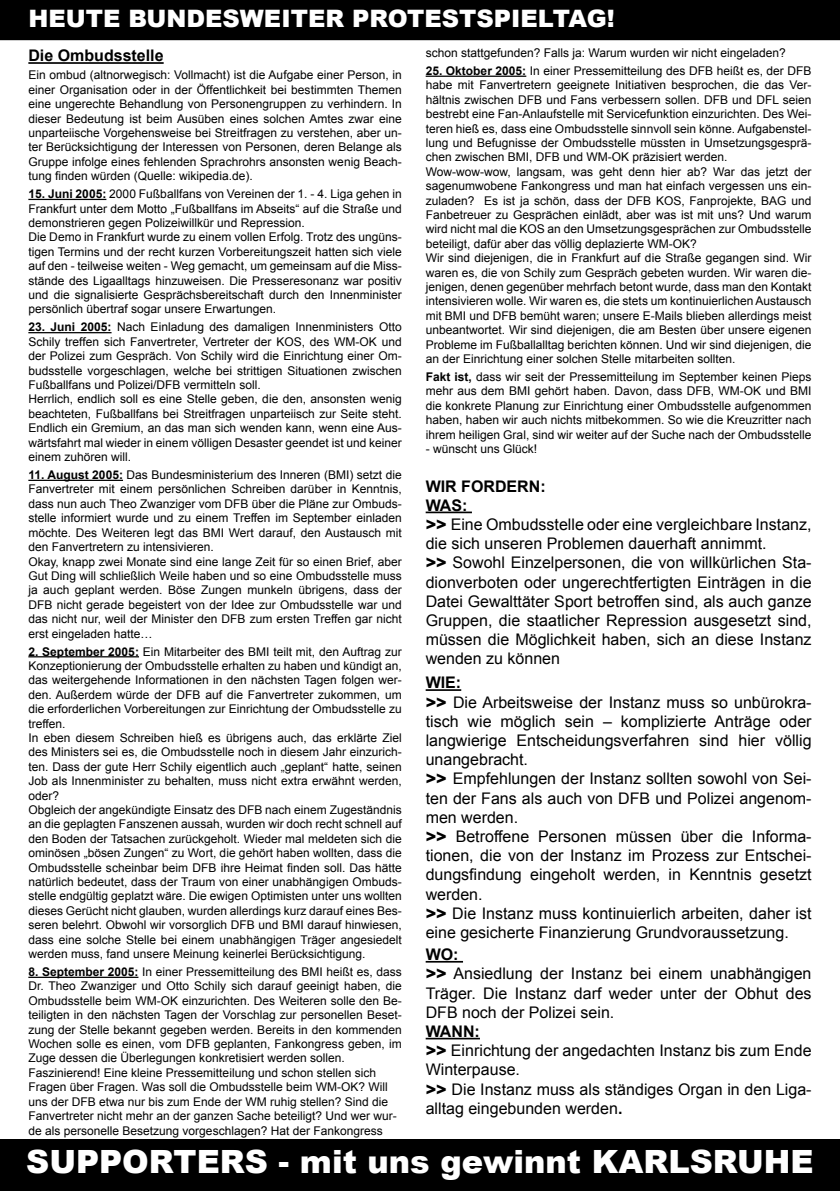
<style>
.page{position:relative;width:840px;height:1191px;background:#fff}
.page>*{position:absolute;margin:0;border:0;box-sizing:border-box;transform-origin:0 0}
.t1{font:900 32px "Arial";color:#fff}
.t2{font:900 24px "Arial";color:#fff}
.t3{font:16px/19.2px "Arial";color:#000;text-align:justify}
.t4{font:700 16px "Arial";color:#000}
.t5{font:12px/14.4px "Arial";color:#000;text-align:justify}
.s1{font-weight:700}
.s2{font-weight:900}
</style>
<div class="page">
<div style="left:0;top:0;width:839px;height:40px;background:#000"></div>
<div style="left:0;top:1140px;width:839px;height:51px;background:#000"></div>
<hr style="left:28px;top:62px;width:135px;height:2px;background:#000">
<hr style="left:28px;top:199px;width:78px;height:1px;background:#000">
<hr style="left:28px;top:332px;width:83px;height:1px;background:#000">
<hr style="left:28px;top:480px;width:95px;height:1px;background:#000">
<hr style="left:28px;top:656px;width:111px;height:1px;background:#000">
<hr style="left:28px;top:976px;width:110px;height:2px;background:#000">
<hr style="left:425px;top:76px;width:101px;height:1px;background:#000">
<hr style="left:425px;top:511px;width:46px;height:2px;background:#000">
<hr style="left:425px;top:689px;width:36px;height:2px;background:#000">
<hr style="left:425px;top:961px;width:38px;height:1px;background:#000">
<hr style="left:425px;top:1037px;width:54px;height:2px;background:#000">
<p class="t2" style="left:28px;top:1px;width:587px">HEUTE BUNDESWEITER PROTESTSPIELTAG!</p>
<p class="t4" style="left:28px;top:45px;width:137px">Die Ombudsstelle</p>
<p class="t5" style="left:28px;top:68px;width:375px">Ein ombud (altnorwegisch: Vollmacht) ist die Aufgabe einer Person, in einer Organisation oder in der Öffentlichkeit bei bestimmten Themen eine ungerechte Behandlung von Personengruppen zu verhindern. In dieser Bedeutung ist beim Ausüben eines solchen Amtes zwar eine unparteiische Vorgehensweise bei Streitfragen zu verstehen, aber un&shy;ter Berücksichtigung der Interessen von Personen, deren Belange als Gruppe infolge eines fehlenden Sprachrohrs ansonsten wenig Beach&shy;tung finden würden (Quelle: wikipedia.de).</p>
<p class="t5" style="left:28px;top:187px;width:375px"><span class="s1">15. Juni 2005:</span> 2000 Fußballfans von Vereinen der 1. - 4. Liga gehen in Frankfurt unter dem Motto „Fußballfans im Abseits“ auf die Straße und demonstrieren gegen Polizeiwillkür und Repression.</p>
<p class="t5" style="left:28px;top:230px;width:375px">Die Demo in Frankfurt wurde zu einem vollen Erfolg. Trotz des ungüns&shy;tigen Termins und der recht kurzen Vorbereitungszeit hatten sich viele auf den - teilweise weiten - Weg gemacht, um gemeinsam auf die Miss&shy;stände des Ligaalltags hinzuweisen. Die Presseresonanz war positiv und die signalisierte Gesprächsbereitschaft durch den Innenminister persönlich übertraf sogar unsere Erwartungen.</p>
<p class="t5" style="left:28px;top:320px;width:375px"><span class="s1">23. Juni 2005:</span> Nach Einladung des damaligen Innenministers Otto Schily treffen sich Fanvertreter, Vertreter der KOS, des WM-OK und der Polizei zum Gespräch. Von Schily wird die Einrichtung einer Om&shy;budsstelle vorgeschlagen, welche bei strittigen Situationen zwischen Fußballfans und Polizei/DFB vermitteln soll.</p>
<p class="t5" style="left:28px;top:392px;width:375px">Herrlich, endlich soll es eine Stelle geben, die den, ansonsten wenig beachteten, Fußballfans bei Streitfragen unparteiisch zur Seite steht.<br>Endlich ein Gremium, an das man sich wenden kann, wenn eine Aus&shy;wärtsfahrt mal wieder in einem völligen Desaster geendet ist und keiner einem zuhören will.</p>
<p class="t5" style="left:28px;top:468px;width:375px"><span class="s1">11. August 2005:</span> Das Bundesministerium des Inneren (BMI) setzt die Fanvertreter mit einem persönlichen Schreiben darüber in Kenntnis, dass nun auch Theo Zwanziger vom DFB über die Pläne zur Ombuds&shy;stelle informiert wurde und zu einem Treffen im September einladen möchte. Des Weiteren legt das BMI Wert darauf, den Austausch mit den Fanvertretern zu intensivieren.</p>
<p class="t5" style="left:28px;top:554px;width:375px">Okay, knapp zwei Monate sind eine lange Zeit für so einen Brief, aber Gut Ding will schließlich Weile haben und so eine Ombudsstelle muss ja auch geplant werden. Böse Zungen munkeln übrigens, dass der DFB nicht gerade begeistert von der Idee zur Ombudsstelle war und das nicht nur, weil der Minister den DFB zum ersten Treffen gar nicht erst eingeladen hatte…</p>
<p class="t5" style="left:28px;top:644px;width:375px"><span class="s1">2. September 2005:</span> Ein Mitarbeiter des BMI teilt mit, den Auftrag zur Konzeptionierung der Ombudsstelle erhalten zu haben und kündigt an, das weitergehende Informationen in den nächsten Tagen folgen wer&shy;den. Außerdem würde der DFB auf die Fanvertreter zukommen, um die erforderlichen Vorbereitungen zur Einrichtung der Ombudsstelle zu treffen.</p>
<p class="t5" style="left:28px;top:730px;width:375px">In eben diesem Schreiben hieß es übrigens auch, das erklärte Ziel des Ministers sei es, die Ombudsstelle noch in diesem Jahr einzurich&shy;ten. Dass der gute Herr Schily eigentlich auch „geplant“ hatte, seinen Job als Innenminister zu behalten, muss nicht extra erwähnt werden, oder?</p>
<p class="t5" style="left:28px;top:802px;width:375px">Obgleich der angekündigte Einsatz des DFB nach einem Zugeständnis an die geplagten Fanszenen aussah, wurden wir doch recht schnell auf den Boden der Tatsachen zurückgeholt. Wieder mal meldeten sich die ominösen „bösen Zungen“ zu Wort, die gehört haben wollten, dass die Ombudsstelle scheinbar beim DFB ihre Heimat finden soll. Das hätte natürlich bedeutet, dass der Traum von einer unabhängigen Ombuds&shy;stelle endgültig geplatzt wäre. Die ewigen Optimisten unter uns wollten dieses Gerücht nicht glauben, wurden allerdings kurz darauf eines Bes&shy;seren belehrt. Obwohl wir vorsorglich DFB und BMI darauf hinwiesen, dass eine solche Stelle bei einem unabhängigen Träger angesiedelt werden muss, fand unsere Meinung keinerlei Berücksichtigung.</p>
<p class="t5" style="left:28px;top:964px;width:375px"><span class="s1">8. September 2005:</span> In einer Pressemitteilung des BMI heißt es, dass Dr. Theo Zwanziger und Otto Schily sich darauf geeinigt haben, die Ombudsstelle beim WM-OK einzurichten. Des Weiteren solle den Be&shy;teiligten in den nächsten Tagen der Vorschlag zur personellen Beset&shy;zung der Stelle bekannt gegeben werden. Bereits in den kommenden Wochen solle es einen, vom DFB geplanten, Fankongress geben, im Zuge dessen die Überlegungen konkretisiert werden sollen.</p>
<p class="t5" style="left:28px;top:1065px;width:370px;text-align:left">Faszinierend! Eine kleine Pressemitteilung und schon stellen sich Fragen über Fragen. Was soll die Ombudsstelle beim WM-OK? Will uns der DFB etwa nur bis zum Ende der WM ruhig stellen? Sind die Fanvertreter nicht mehr an der ganzen Sache beteiligt? Und wer wur&shy;de als personelle Besetzung vorgeschlagen? Hat der Fankongress</p>
<p class="t5" style="left:425px;top:46px;width:361px">schon stattgefunden? Falls ja: Warum wurden wir nicht eingeladen?</p>
<p class="t5" style="left:425px;top:64px;width:387px"><span class="s1">25. Oktober 2005:</span> In einer Pressemitteilung des DFB heißt es, der DFB habe mit Fanvertretern geeignete Initiativen besprochen, die das Ver&shy;hältnis zwischen DFB und Fans verbessern sollen. DFB und DFL seien bestrebt eine Fan-Anlaufstelle mit Servicefunktion einzurichten. Des Wei&shy;teren hieß es, dass eine Ombudsstelle sinnvoll sein könne. Aufgabenstel&shy;lung und Befugnisse der Ombudsstelle müssten in Umsetzungsgesprä&shy;chen zwischen BMI, DFB und WM-OK präzisiert werden.</p>
<p class="t5" style="left:425px;top:164px;width:387px">Wow-wow-wow, langsam, was geht denn hier ab? War das jetzt der sagenumwobene Fankongress und man hat einfach vergessen uns ein&shy;zuladen? Es ist ja schön, dass der DFB KOS, Fanprojekte, BAG und Fanbetreuer zu Gesprächen einlädt, aber was ist mit uns? Und warum wird nicht mal die KOS an den Umsetzungsgesprächen zur Ombudsstelle beteiligt, dafür aber das völlig deplazierte WM-OK?</p>
<p class="t5" style="left:425px;top:251px;width:387px">Wir sind diejenigen, die in Frankfurt auf die Straße gegangen sind. Wir waren es, die von Schily zum Gespräch gebeten wurden. Wir waren die&shy;jenigen, denen gegenüber mehrfach betont wurde, dass man den Kontakt intensivieren wolle. Wir waren es, die stets um kontinuierlichen Austausch mit BMI und DFB bemüht waren; unsere E-Mails blieben allerdings meist unbeantwortet. Wir sind diejenigen, die am Besten über unsere eigenen Probleme im Fußballalltag berichten können. Und wir sind diejenigen, die an der Einrichtung einer solchen Stelle mitarbeiten sollten.</p>
<p class="t5" style="left:425px;top:370px;width:387px"><span class="s1">Fakt ist,</span> dass wir seit der Pressemitteilung im September keinen Pieps mehr aus dem BMI gehört haben. Davon, dass DFB, WM-OK und BMI die konkrete Planung zur Einrichtung einer Ombudsstelle aufgenommen haben, haben wir auch nichts mitbekommen. So wie die Kreuzritter nach ihrem heiligen Gral, sind wir weiter auf der Suche nach der Ombudsstelle</p>
<p class="t5" style="left:425px;top:442px;width:113px">- wünscht uns Glück!</p>
<p class="t4" style="left:425px;top:475px;width:121px">WIR FORDERN:</p>
<p class="t4" style="left:425px;top:494px;width:43px">WAS:</p>
<p class="t3" style="left:425px;top:515px;width:387px"><span class="s2">&gt;&gt;</span> Eine Ombudsstelle oder eine vergleichbare Instanz, die sich unseren Problemen dauerhaft annimmt.</p>
<p class="t3" style="left:425px;top:553px;width:387px"><span class="s2">&gt;&gt;</span> Sowohl Einzelpersonen, die von willkürlichen Sta&shy;dionverboten oder ungerechtfertigten Einträgen in die Datei Gewalttäter Sport betroffen sind, als auch ganze Gruppen, die staatlicher Repression ausgesetzt sind, müssen die Möglichkeit haben, sich an diese Instanz wenden zu können</p>
<p class="t4" style="left:425px;top:672px;width:37px">WIE:</p>
<p class="t3" style="left:425px;top:692px;width:387px"><span class="s2">&gt;&gt;</span> Die Arbeitsweise der Instanz muss so unbürokra&shy;tisch wie möglich sein – komplizierte Anträge oder langwierige Entscheidungsverfahren sind hier völlig unangebracht.</p>
<p class="t3" style="left:425px;top:769px;width:387px"><span class="s2">&gt;&gt;</span> Empfehlungen der Instanz sollten sowohl von Sei&shy;ten der Fans als auch von DFB und Polizei angenom&shy;men werden.</p>
<p class="t3" style="left:425px;top:827px;width:387px"><span class="s2">&gt;&gt;</span> Betroffene Personen müssen über die Informa&shy;tionen, die von der Instanz im Prozess zur Entschei&shy;dungsfindung eingeholt werden, in Kenntnis gesetzt werden.</p>
<p class="t3" style="left:425px;top:903px;width:387px"><span class="s2">&gt;&gt;</span> Die Instanz muss kontinuierlich arbeiten, daher ist eine gesicherte Finanzierung Grundvoraussetzung.</p>
<p class="t4" style="left:425px;top:944px;width:34px">WO:</p>
<p class="t3" style="left:425px;top:964px;width:387px"><span class="s2">&gt;&gt;</span> Ansiedlung der Instanz bei einem unabhängigen Träger. Die Instanz darf weder unter der Obhut des DFB noch der Polizei sein.</p>
<p class="t4" style="left:425px;top:1020px;width:56px">WANN:</p>
<p class="t3" style="left:425px;top:1041px;width:387px"><span class="s2">&gt;&gt;</span> Einrichtung der angedachten Instanz bis zum Ende<br>Winterpause.</p>
<p class="t3" style="left:425px;top:1079px;width:387px"><span class="s2">&gt;&gt;</span> Die Instanz muss als ständiges Organ in den Liga&shy;alltag eingebunden werden<span class="s1">.</span></p>
<h1 class="t1" style="left:26px;top:1138px;width:788px">SUPPORTERS - mit uns gewinnt KARLSRUHE</h1>
</div>
